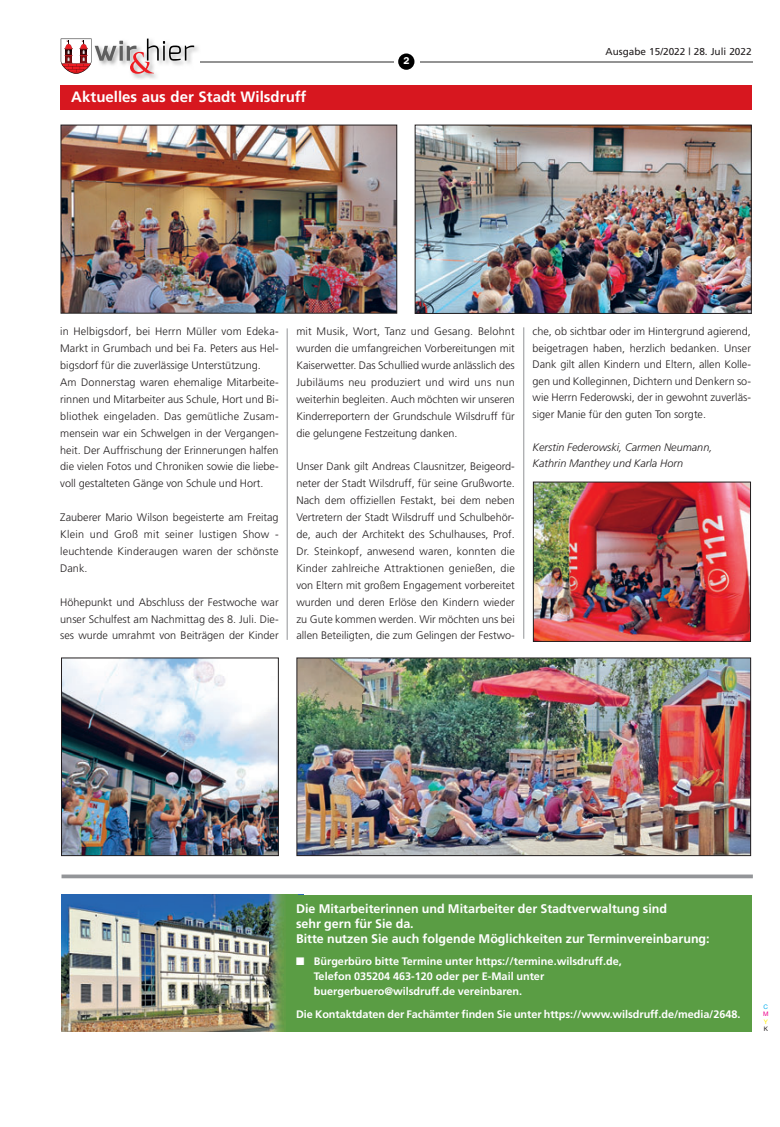
<style>
.page{position:relative;width:780px;height:1127px;background:#fff}
.page>*{position:absolute;margin:0;border:0;box-sizing:border-box;transform-origin:0 0}
.t1{font:700 15px "Frutiger";color:#fff}
.t2{font:700 12.5px/15px "Frutiger";color:#fff}
.t3{font:300 10.88px/16.9px "Frutiger";color:#231f20;text-align:justify}
.t4{font:700 10.88px/15px "Frutiger";color:#fff}
.t5{font:italic 300 10.88px/16.5px "Frutiger";color:#231f20}
.t6{font:10px "Frutiger";color:#231f20}
.t7{font:600 10px "Franklin Gothic";color:#fff}
.t8{font:6.25px "Helvetica Neue";color:#00aeef}
.t9{font:6.25px "Helvetica Neue";color:#ed028c}
.t10{font:6.25px "Helvetica Neue";color:#fff101}
.t11{font:6.25px "Helvetica Neue";color:#231f20}
</style>
<div class="page">
<img style="left:132px;top:38px;width:69px;height:41px">
<svg style="left:61px;top:39px;width:133px;height:35px"></svg>
<hr style="left:199px;top:61px;width:194px;height:1px;background:#939393">
<div style="left:398px;top:53px;width:16px;height:17px;background:#000;border-radius:50%"></div>
<hr style="left:419px;top:61px;width:333px;height:1px;background:#939393">
<div style="left:61px;top:85px;width:691px;height:25px;background:#d7171f"></div>
<img style="left:63px;top:127px;width:332px;height:184px">
<div style="left:61px;top:125px;width:336px;height:188px;border:1px solid #231f20"></div>
<img style="left:63px;top:660px;width:214px;height:194px">
<div style="left:61px;top:658px;width:218px;height:198px;border:1px solid #231f20"></div>
<img style="left:535px;top:484px;width:213px;height:156px">
<div style="left:533px;top:482px;width:217px;height:160px;border:1px solid #231f20"></div>
<img style="left:417px;top:127px;width:332px;height:185px">
<div style="left:415px;top:125px;width:336px;height:189px;border:1px solid #231f20"></div>
<img style="left:298px;top:660px;width:451px;height:194px">
<div style="left:296px;top:658px;width:455px;height:198px;border:1px solid #231f20"></div>
<img style="left:61px;top:895px;width:208px;height:137px">
<img style="left:269px;top:895px;width:17px;height:137px">
<div style="left:286px;top:895px;width:465px;height:137px;background:#5a9d44"></div>
<svg style="left:61px;top:874px;width:691px;height:4px;background:#a1a3a5"></svg>
<hr style="left:287px;top:328px;width:1px;height:312px;background:#939598">
<hr style="left:523px;top:327px;width:1px;height:312px;background:#939598">
<h1 class="t1" style="left:71px;top:90px;width:236px">Aktuelles aus der Stadt Wilsdruff</h1>
<p class="t7" style="left:403px;top:57px;width:7px">2</p>
<p class="t6" style="left:605px;top:47px;width:147px">Ausgabe 15/2022 | 28. Juli 2022</p>
<p class="t3" style="left:60px;top:324px;width:220px;text-align:left">in Helbigsdorf, bei Herrn Müller vom Edeka-Markt in Grumbach und bei Fa. Peters aus Hel&shy;bigsdorf für die zuverlässige Unterstützung.<br>Am Donnerstag waren ehemalige Mitarbeite&shy;rinnen und Mitarbeiter aus Schule, Hort und Bi&shy;bliothek eingeladen. Das gemütliche Zusam&shy;mensein war ein Schwelgen in der Vergangen&shy;heit. Der Auffrischung der Erinnerungen halfen die vielen Fotos und Chroniken sowie die liebe&shy;voll gestalteten Gänge von Schule und Hort.</p>
<p class="t3" style="left:60px;top:510px;width:220px">Zauberer Mario Wilson begeisterte am Freitag Klein und Groß mit seiner lustigen Show - leuchtende Kinderaugen waren der schönste Dank.</p>
<p class="t3" style="left:60px;top:594px;width:220px">Höhepunkt und Abschluss der Festwoche war unser Schulfest am Nachmittag des 8. Juli. Die&shy;ses wurde umrahmt von Beiträgen der Kinder</p>
<p class="t3" style="left:296px;top:324px;width:220px">mit Musik, Wort, Tanz und Gesang. Belohnt wurden die umfangreichen Vorbereitungen mit Kaiserwetter. Das Schullied wurde anlässlich des Jubiläums neu produziert und wird uns nun weiterhin begleiten. Auch möchten wir unseren Kinderreportern der Grundschule Wilsdruff für die gelungene Festzeitung danken.</p>
<p class="t3" style="left:296px;top:459px;width:220px">Unser Dank gilt Andreas Clausnitzer, Beigeord&shy;neter der Stadt Wilsdruff, für seine Grußworte.<br>Nach dem offiziellen Festakt, bei dem neben Vertretern der Stadt Wilsdruff und Schulbehör&shy;de, auch der Architekt des Schulhauses, Prof.<br>Dr. Steinkopf, anwesend waren, konnten die Kinder zahlreiche Attraktionen genießen, die von Eltern mit großem Engagement vorbereitet wurden und deren Erlöse den Kindern wieder zu Gute kommen werden. Wir möchten uns bei allen Beteiligten, die zum Gelingen der Festwo-</p>
<p class="t3" style="left:532px;top:324px;width:220px;line-height:16.5px">che, ob sichtbar oder im Hintergrund agierend, beigetragen haben, herzlich bedanken. Unser Dank gilt allen Kindern und Eltern, allen Kolle&shy;gen und Kolleginnen, Dichtern und Denkern so&shy;wie Herrn Federowski, der in gewohnt zuverläs&shy;siger Manie für den guten Ton sorgte.</p>
<p class="t5" style="left:532px;top:439px;width:181px">Kerstin Federowski, Carmen Neumann,<br>Kathrin Manthey und Karla Horn</p>
<p class="t2" style="left:296px;top:902px;width:415px">Die Mitarbeiterinnen und Mitarbeiter der Stadtverwaltung sind<br>sehr gern für Sie da.<br>Bitte nutzen Sie auch folgende Möglichkeiten zur Terminvereinbarung:</p>
<p class="t4" style="left:314px;top:955px;width:309px;text-indent:-18px">■ Bürgerbüro bitte Termine unter https://termine.wilsdruff.de,<br>Telefon 035204 463-120 oder per E-Mail unter buergerbuero@wilsdruff.de vereinbaren.</p>
<p class="t4" style="left:296px;top:1007px;width:446px">Die Kontaktdaten der Fachämter finden Sie unter https://www.wilsdruff.de/media/2648.</p>
<p class="t8" style="left:763px;top:1004px;width:6px">C</p>
<p class="t9" style="left:763px;top:1012px;width:7px">M</p>
<p class="t10" style="left:763px;top:1019px;width:6px">Y</p>
<p class="t11" style="left:763px;top:1027px;width:6px">K</p>
</div>
